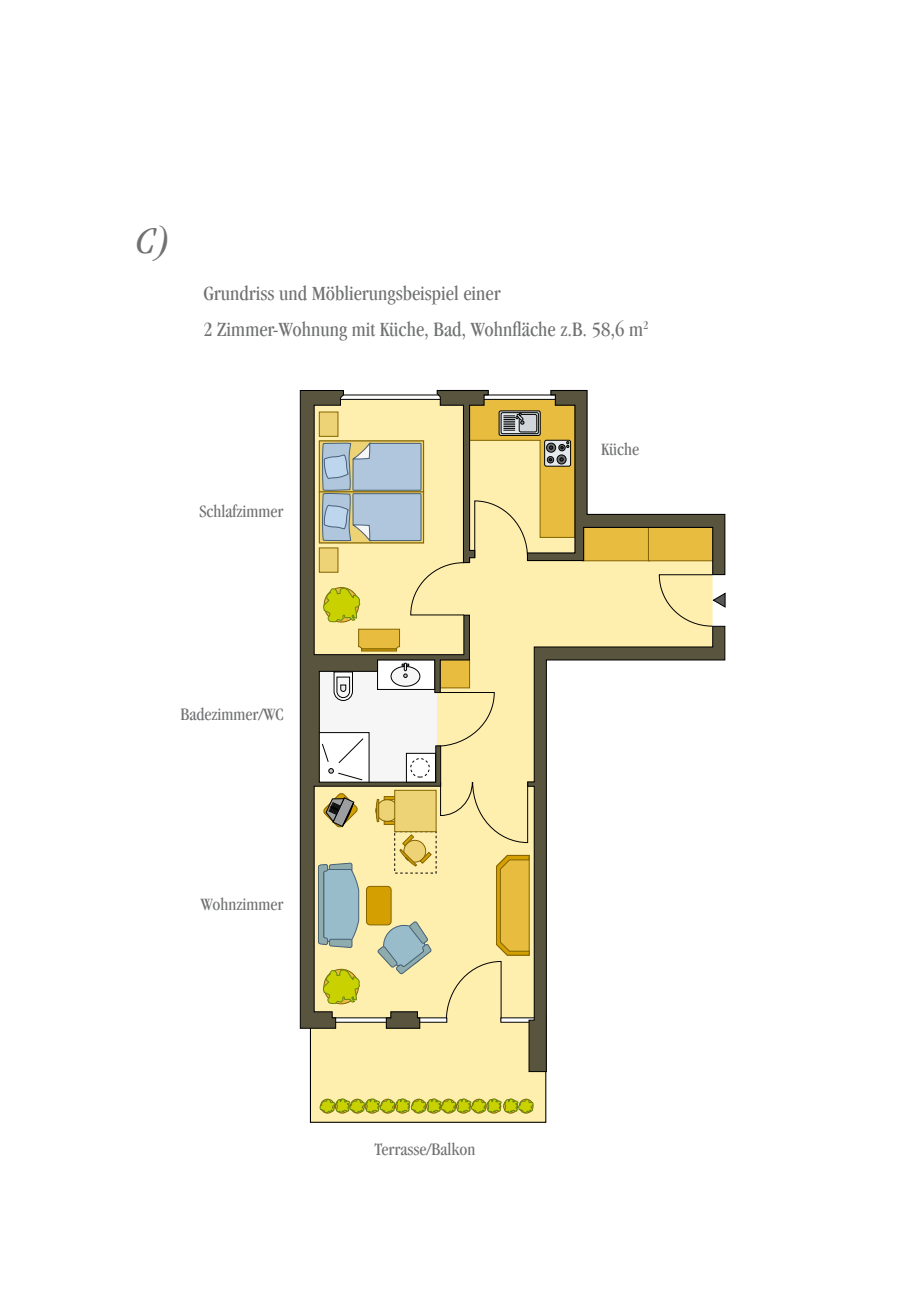
<style>
.page{position:relative;width:906px;height:1289px;background:#fff}
.page>*{position:absolute;margin:0;border:0;box-sizing:border-box;transform-origin:0 0}
.t1{font:italic condensed 39px "Garamond";color:#707172}
.t2{font:condensed 21px/36px "Garamond";color:#707172}
.t3{font:condensed 18px "Garamond";color:#707172}
</style>
<div class="page">
<svg style="left:713px;top:593px;width:12px;height:14px"></svg>
<div style="left:310px;top:1014px;width:236px;height:108px;background:#ffefaf"></div>
<svg style="left:319px;top:1098px;width:214px;height:15px"></svg>
<svg style="left:470px;top:575px;width:243px;height:446px;background:#f9e7a2"></svg>
<svg style="left:501px;top:1017px;width:26px;height:5px"></svg>
<svg style="left:385px;top:1028px;width:36px;height:1px"></svg>
<svg style="left:300px;top:390px;width:170px;height:638px;background:#cdc69c"></svg>
<svg style="left:527px;top:625px;width:198px;height:447px"></svg>
<svg style="left:436px;top:390px;width:289px;height:185px"></svg>
<h1 class="t1" style="left:136px;top:219px;width:37px">C)</h1>
<p class="t2" style="left:203px;top:275px;width:447px">Grundriss und Möblierungsbeispiel einer<br>2 Zimmer-Wohnung mit Küche, Bad, Wohnfläche z.B. 58,6 m<sup>2</sup></p>
<p class="t3" style="left:200px;top:501px;width:85px">Schlafzimmer</p>
<p class="t3" style="left:601px;top:439px;width:39px">Küche</p>
<p class="t3" style="left:181px;top:704px;width:104px">Badezimmer/WC</p>
<p class="t3" style="left:201px;top:894px;width:84px">Wohnzimmer</p>
<p class="t3" style="left:374px;top:1139px;width:102px">Terrasse/Balkon</p>
</div>
